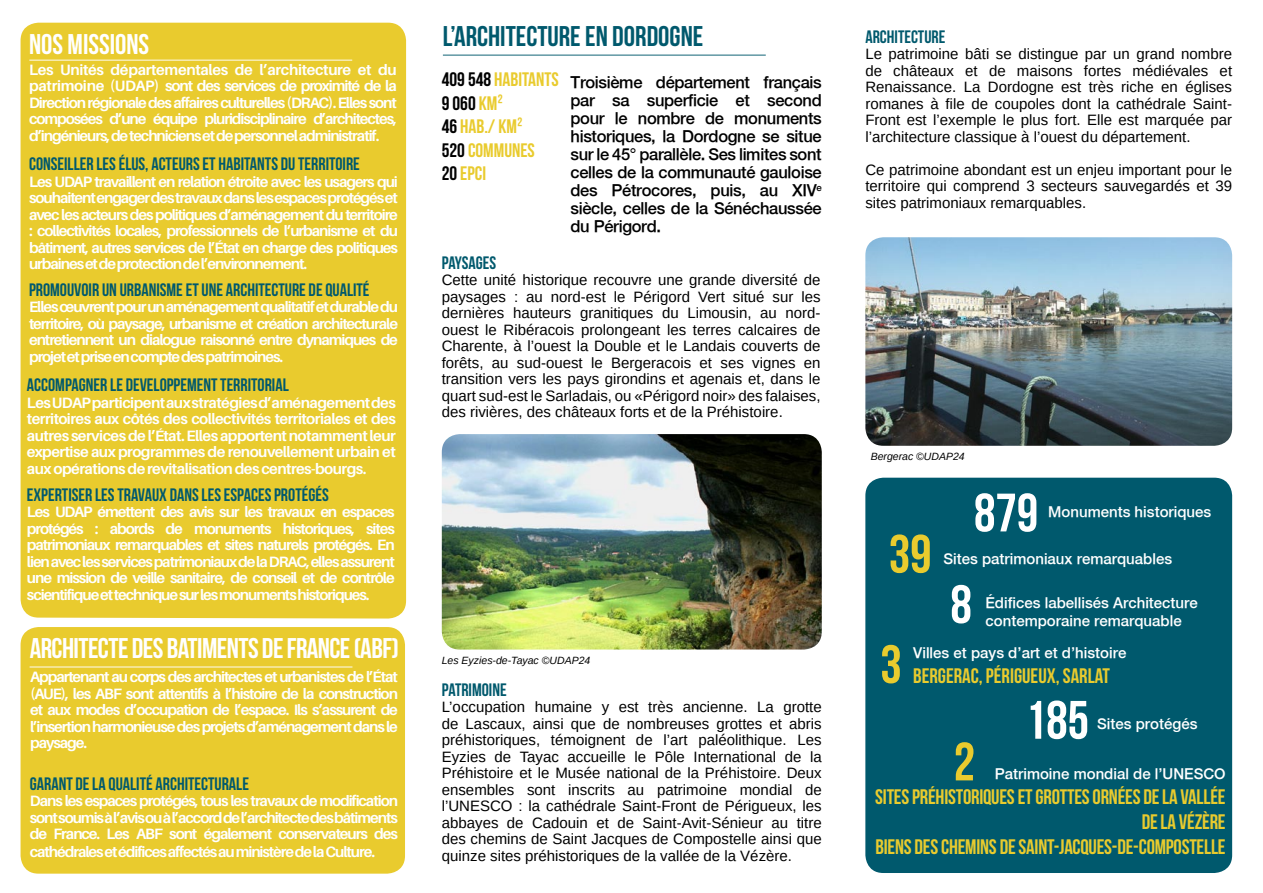
<style>
.page{position:relative;width:1263px;height:893px;background:#fff}
.page>*{position:absolute;margin:0;border:0;box-sizing:border-box;transform-origin:0 0}
.t1{font:54px "Bebas Neue";color:#fff}
.t2{font:54px "Bebas Neue";color:#e9cb2e}
.t3{font:28.5px "Bebas Neue";letter-spacing:-.02em;color:#fff}
.t4{font:28.5px "Bebas Neue";color:#00596d}
.t5{font:28.5px "Bebas Neue";color:#fff}
.t6{font:21px/25.2px "Bebas Neue";letter-spacing:-.01em;color:#e9cb2e;text-align:right}
.t7{font:19.5px/23.4px "Bebas Neue";color:#e9cb2e}
.t8{font:18px "Bebas Neue";color:#00596d}
.t9{font:500 16.5px/18px "Helvetica Neue";letter-spacing:-.02em;color:#000;text-align:justify}
.t10{font:700 15px/16.5px "Aileron";letter-spacing:-.07em;color:#fff;text-align:justify}
.t11{font:15px/16.5px "Liberation Sans";color:#000;text-align:justify}
.t12{font:500 15px/18px "Helvetica Neue";color:#fff}
.t13{font:italic 10.5px "Liberation Sans";color:#000}
.s1{color:#000}
</style>
<div class="page">
<div style="left:865px;top:478px;width:367px;height:395px;background:#00596d;border-radius:18px"></div>
<img style="left:442px;top:434px;width:380px;height:215px;border-radius:18px">
<hr style="left:443px;top:54px;width:323px;height:2px;background:#00596d">
<img style="left:866px;top:237px;width:366px;height:209px;border-radius:18px">
<div style="left:21px;top:23px;width:385px;height:596px;background:#e9cb2e"></div>
<hr style="left:29px;top:59px;width:323px;height:2px;background:#fff">
<div style="left:21px;top:627px;width:384px;height:247px;background:#e9cb2e;border-radius:18px"></div>
<hr style="left:30px;top:666px;width:322px;height:2px;background:#fff">
<h2 class="t5" style="left:29px;top:29px;width:122px">NOS MISSIONS</h2>
<p class="t10" style="left:29px;top:61px;width:369px">Les Unités départementales de l’architecture et du patrimoine (UDAP) sont des services de proximité de la Direction régionale des affaires culturelles (DRAC). Elles sont composées d’une équipe pluridisciplinaire d’architectes, d’ingénieurs, de techniciens et de personnel administratif.</p>
<p class="t8" style="left:29px;top:154px;width:332px">CONSEILLER LES ÉLUS, ACTEURS ET HABITANTS DU TERRITOIRE</p>
<p class="t10" style="left:29px;top:174px;width:370px">Les UDAP travaillent en relation étroite avec les usagers qui souhaitent engager des travaux dans les espaces protégés et avec les acteurs des politiques d’aménagement du territoire : collectivités locales, professionnels de l’urbanisme et du bâtiment, autres services de l’État en charge des politiques urbaines et de protection de l’environnement.</p>
<p class="t8" style="left:29px;top:280px;width:342px">PROMOUVOIR UN URBANISME ET UNE ARCHITECTURE DE QUALITÉ</p>
<p class="t10" style="left:29px;top:299px;width:370px">Elles œuvrent pour un aménagement qualitatif et durable du territoire, où paysage, urbanisme et création architecturale entretiennent un dialogue raisonné entre dynamiques de projet et prise en compte des patrimoines.</p>
<p class="t8" style="left:27px;top:375px;width:263px">ACCOMPAGNER LE DEVELOPPEMENT TERRITORIAL</p>
<p class="t10" style="left:27px;top:394px;width:370px">Les UDAP participent aux stratégies d’aménagement des territoires aux côtés des collectivités territoriales et des autres services de l’État. Elles apportent notamment leur expertise aux programmes de renouvellement urbain et aux opérations de revitalisation des centres-bourgs.</p>
<p class="t8" style="left:27px;top:485px;width:303px">EXPERTISER LES TRAVAUX DANS LES ESPACES PROTÉGÉS</p>
<p class="t10" style="left:27px;top:504px;width:369px">Les UDAP émettent des avis sur les travaux en espaces protégés : abords de monuments historiques, sites patrimoniaux remarquables et sites naturels protégés. En lien avec les services patrimoniaux de la DRAC, elles assurent une mission de veille sanitaire, de conseil et de contrôle scientifique et technique sur les monuments historiques.</p>
<h2 class="t3" style="left:30px;top:633px;width:371px">ARCHITECTE DES BATIMENTS DE FRANCE (ABF)</h2>
<p class="t10" style="left:30px;top:669px;width:369px">Appartenant au corps des architectes et urbanistes de l’État (AUE), les ABF sont attentifs à l’histoire de la construction et aux modes d’occupation de l’espace. Ils s’assurent de l’insertion harmonieuse des projets d’aménagement dans le paysage.</p>
<p class="t8" style="left:30px;top:773px;width:221px">GARANT DE LA QUALITÉ ARCHITECTURALE</p>
<p class="t10" style="left:30px;top:793px;width:370px">Dans les espaces protégés, tous les travaux de modification sont soumis à l’avis ou à l’accord de l’architecte des bâtiments de France. Les ABF sont également conservateurs des</p>
<p class="t10" style="left:30px;top:844px;width:347px">cathédrales et édifices affectés au ministère de la Culture.</p>
<h2 class="t4" style="left:443px;top:20px;width:262px">L’ARCHITECTURE EN DORDOGNE</h2>
<h3 class="t7" style="left:442px;top:68px;width:118px"><span class="s1">409 548</span> HABITANTS<br><span class="s1">9 060</span> KM²<br><span class="s1">46</span> HAB./ KM²<br><span class="s1">520</span>COMMUNES<br><span class="s1">20</span> EPCI</h3>
<p class="t9" style="left:570px;top:73px;width:253px">Troisième département français par sa superficie et second pour le nombre de monuments historiques, la Dordogne se situe sur le 45° parallèle. Ses limites sont celles de la communauté gauloise des Pétrocores, puis, au XIV<sup>e </sup>siècle, celles de la Sénéchaussée du Périgord.</p>
<p class="t8" style="left:442px;top:253px;width:56px">PAYSAGES</p>
<p class="t11" style="left:442px;top:272px;width:380px">Cette unité historique recouvre une grande diversité de paysages : au nord-est le Périgord Vert situé sur les dernières hauteurs granitiques du Limousin, au nord&shy;ouest le Ribéracois prolongeant les terres calcaires de Charente, à l’ouest la Double et le Landais couverts de forêts, au sud-ouest le Bergeracois et ses vignes en transition vers les pays girondins et agenais et, dans le quart sud-est le Sarladais, ou «Périgord noir» des falaises, des rivières, des châteaux forts et de la Préhistoire.</p>
<p class="t8" style="left:865px;top:27px;width:82px">ARCHITECTURE</p>
<p class="t11" style="left:865px;top:46px;width:368px">Le patrimoine bâti se distingue par un grand nombre de châteaux et de maisons fortes médiévales et Renaissance. La Dordogne est très riche en églises romanes à file de coupoles dont la cathédrale Saint-Front est l’exemple le plus fort. Elle est marquée par l’architecture classique à l’ouest du département.</p>
<p class="t11" style="left:865px;top:161px;width:368px">Ce patrimoine abondant est un enjeu important pour le territoire qui comprend 3 secteurs sauvegardés et 39 sites patrimoniaux remarquables.</p>
<p class="t13" style="left:871px;top:449px;width:96px">Bergerac ©UDAP24</p>
<h1 class="t1" style="left:974px;top:483px;width:66px">879</h1>
<p class="t12" style="left:1048px;top:502px;width:165px">Monuments historiques</p>
<h1 class="t2" style="left:889px;top:524px;width:44px">39</h1>
<p class="t12" style="left:943px;top:550px;width:230px">Sites patrimoniaux remarquables</p>
<h1 class="t1" style="left:950px;top:575px;width:23px">8</h1>
<p class="t12" style="left:985px;top:594px;width:214px">Édifices labellisés Architecture contemporaine remarquable</p>
<p class="t13" style="left:442px;top:653px;width:150px">Les Eyzies-de-Tayac ©UDAP24</p>
<h1 class="t2" style="left:880px;top:635px;width:23px">3</h1>
<p class="t12" style="left:913px;top:643px;width:215px">Villes et pays d’art et d’histoire</p>
<h3 class="t6" style="left:913px;top:663px;width:198px">BERGERAC, PÉRIGUEUX, SARLAT</h3>
<p class="t8" style="left:442px;top:680px;width:66px">PATRIMOINE</p>
<p class="t11" style="left:442px;top:699px;width:381px">L’occupation humaine y est très ancienne. La grotte de Lascaux, ainsi que de nombreuses grottes et abris préhistoriques, témoignent de l’art paléolithique. Les Eyzies de Tayac accueille le Pôle International de la Préhistoire et le Musée national de la Préhistoire. Deux ensembles sont inscrits au patrimoine mondial de l’UNESCO : la cathédrale Saint-Front de Périgueux, les abbayes de Cadouin et de Saint-Avit-Sénieur au titre des chemins de Saint Jacques de Compostelle ainsi que quinze sites préhistoriques de la vallée de la Vézère.</p>
<h1 class="t1" style="left:1025px;top:690px;width:66px">185</h1>
<p class="t12" style="left:1097px;top:714px;width:102px">Sites protégés</p>
<h1 class="t2" style="left:954px;top:732px;width:23px">2</h1>
<p class="t12" style="left:995px;top:764px;width:232px">Patrimoine mondial de l’UNESCO</p>
<h3 class="t6" style="left:875px;top:784px;width:352px">SITES PRÉHISTORIQUES ET GROTTES ORNÉES DE LA VALLÉE<br>DE LA VÉZÈRE<br>BIENS DES CHEMINS DE SAINT-JACQUES-DE-COMPOSTELLE</h3>
</div>
